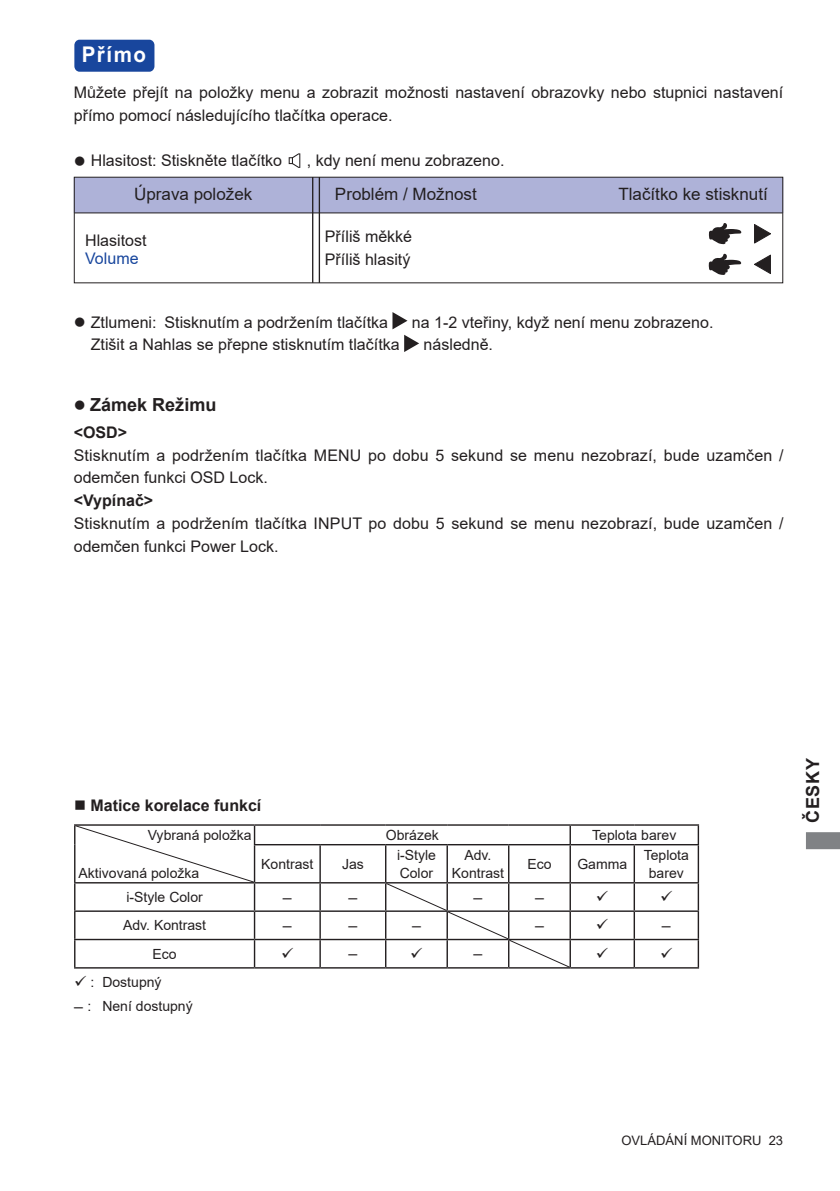
<style>
.page{position:relative;width:840px;height:1191px;background:#fff}
.page>*{position:absolute;margin:0;border:0;box-sizing:border-box;transform-origin:0 0}
.t1{font:700 21.6px "Arial";letter-spacing:.075em;color:#fff;scale:.95 1}
.t2{font:700 18px "Arial";color:#231f20}
.t3{font:17px "Arial";color:#231f20}
.t4{font:16px/22.6px "Arial";color:#231f20}
.t5{font:700 16px "Arial";color:#231f20}
.t6{font:16px "Arial";color:#18469d}
.t7{font:14px/18.4px "Arial";color:#231f20;text-align:center}
.t8{font:13px "Arial";color:#231f20}
.s1{font-size:16px}
</style>
<div class="page">
<svg style="left:806px;top:832px;width:33px;height:17px"></svg>
<div style="left:74px;top:177px;width:708px;height:36px;background:#aeb2d8"></div>
<div style="left:74px;top:177px;width:708px;height:106px;border:1px solid #231f20"></div>
<hr style="left:74px;top:212px;width:708px;height:1px;background:#231f20">
<hr style="left:312px;top:177px;width:1px;height:106px;background:#231f20">
<hr style="left:318px;top:177px;width:2px;height:106px;background:#231f20">
<svg style="left:300px;top:153px;width:1px;height:15px"></svg>
<svg style="left:288px;top:153px;width:12px;height:15px"></svg>
<div style="left:75px;top:41px;width:78px;height:30px;background:#18469d;border-radius:4px"></div>
<div style="left:74px;top:40px;width:80px;height:32px;border:2px solid #18469d;border-radius:4px"></div>
<hr style="left:74px;top:824px;width:180px;height:1px;background:#231f20">
<hr style="left:254px;top:824px;width:66px;height:1px;background:#231f20">
<hr style="left:320px;top:824px;width:65px;height:1px;background:#231f20">
<hr style="left:385px;top:824px;width:62px;height:1px;background:#231f20">
<hr style="left:447px;top:824px;width:61px;height:1px;background:#231f20">
<hr style="left:508px;top:824px;width:62px;height:1px;background:#231f20">
<hr style="left:570px;top:824px;width:64px;height:1px;background:#231f20">
<svg style="left:569px;top:825px;width:1px;height:19px"></svg>
<hr style="left:634px;top:824px;width:64px;height:1px;background:#231f20">
<svg style="left:697px;top:825px;width:1px;height:19px"></svg>
<hr style="left:254px;top:844px;width:66px;height:1px;background:#231f20">
<hr style="left:320px;top:844px;width:65px;height:1px;background:#231f20">
<hr style="left:319px;top:845px;width:1px;height:37px;background:#231f20">
<hr style="left:385px;top:844px;width:62px;height:1px;background:#231f20">
<hr style="left:385px;top:845px;width:1px;height:37px;background:#231f20">
<hr style="left:447px;top:844px;width:61px;height:1px;background:#231f20">
<hr style="left:446px;top:845px;width:1px;height:37px;background:#231f20">
<hr style="left:508px;top:844px;width:62px;height:1px;background:#231f20">
<hr style="left:507px;top:845px;width:2px;height:37px;background:#231f20">
<hr style="left:570px;top:844px;width:64px;height:1px;background:#231f20">
<hr style="left:569px;top:845px;width:1px;height:37px;background:#231f20">
<hr style="left:634px;top:844px;width:64px;height:1px;background:#231f20">
<hr style="left:633px;top:845px;width:1px;height:37px;background:#231f20">
<hr style="left:697px;top:845px;width:1px;height:37px;background:#231f20">
<hr style="left:254px;top:882px;width:66px;height:1px;background:#231f20">
<hr style="left:320px;top:882px;width:65px;height:1px;background:#231f20">
<hr style="left:385px;top:882px;width:62px;height:1px;background:#231f20">
<hr style="left:447px;top:882px;width:61px;height:1px;background:#231f20">
<hr style="left:508px;top:882px;width:62px;height:1px;background:#231f20">
<hr style="left:570px;top:882px;width:64px;height:1px;background:#231f20">
<hr style="left:634px;top:882px;width:64px;height:1px;background:#231f20">
<hr style="left:254px;top:910px;width:66px;height:2px;background:#231f20">
<hr style="left:320px;top:910px;width:65px;height:2px;background:#231f20">
<hr style="left:570px;top:910px;width:64px;height:2px;background:#231f20">
<hr style="left:634px;top:910px;width:64px;height:2px;background:#231f20">
<hr style="left:254px;top:938px;width:66px;height:2px;background:#231f20">
<hr style="left:320px;top:938px;width:65px;height:2px;background:#231f20">
<svg style="left:319px;top:883px;width:1px;height:84px"></svg>
<hr style="left:570px;top:938px;width:64px;height:2px;background:#231f20">
<hr style="left:634px;top:938px;width:64px;height:2px;background:#231f20">
<svg style="left:633px;top:883px;width:1px;height:84px"></svg>
<svg style="left:697px;top:883px;width:1px;height:84px"></svg>
<hr style="left:74px;top:967px;width:180px;height:1px;background:#231f20">
<hr style="left:254px;top:967px;width:66px;height:1px;background:#231f20">
<hr style="left:320px;top:967px;width:65px;height:1px;background:#231f20">
<hr style="left:385px;top:967px;width:62px;height:1px;background:#231f20">
<hr style="left:447px;top:967px;width:61px;height:1px;background:#231f20">
<hr style="left:508px;top:967px;width:62px;height:1px;background:#231f20">
<hr style="left:570px;top:967px;width:64px;height:1px;background:#231f20">
<hr style="left:634px;top:967px;width:64px;height:1px;background:#231f20">
<svg style="left:74px;top:825px;width:181px;height:142px"></svg>
<svg style="left:708px;top:223px;width:33px;height:21px"></svg>
<svg style="left:754px;top:255px;width:16px;height:19px"></svg>
<svg style="left:754px;top:224px;width:16px;height:19px"></svg>
<svg style="left:708px;top:253px;width:33px;height:22px"></svg>
<svg style="left:392px;top:312px;width:15px;height:17px"></svg>
<svg style="left:404px;top:335px;width:15px;height:17px"></svg>
<svg style="left:385px;top:883px;width:185px;height:84px"></svg>
<h1 class="t1" style="left:82px;top:40px;width:69px">Přímo</h1>
<p class="t4" style="left:74px;top:81px;width:710px">Můžete přejít na položky menu a zobrazit možnosti nastavení obrazovky nebo stupnici nastavení přímo pomocí následujícího tlačítka operace.</p>
<p class="t4" style="left:74px;top:149px;width:210px">● Hlasitost: Stiskněte tlačítko</p>
<p class="t4" style="left:306px;top:149px;width:199px">, kdy není menu zobrazeno.</p>
<p class="t3" style="left:134px;top:182px;width:120px">Úprava položek</p>
<p class="t3" style="left:335px;top:182px;width:143px">Problém / Možnost</p>
<p class="t3" style="left:618px;top:182px;width:151px">Tlačítko ke stisknutí</p>
<p class="t4" style="left:85px;top:229px;width:63px">Hlasitost</p>
<p class="t6" style="left:85px;top:247px;width:55px">Volume</p>
<p class="t4" style="left:325px;top:225px;width:89px">Příliš měkké<br>Příliš hlasitý</p>
<p class="t4" style="left:74px;top:311px;width:315px">● Ztlumeni: Stisknutím a podržením tlačítka</p>
<p class="t4" style="left:412px;top:311px;width:303px">na 1-2 vteřiny, když není menu zobrazeno.</p>
<p class="t4" style="left:91px;top:333px;width:310px">Ztišit a Nahlas se přepne stisknutím tlačítka</p>
<p class="t4" style="left:423px;top:333px;width:71px">následně.</p>
<p class="t2" style="left:74px;top:392px;width:144px">● Zámek Režimu</p>
<p class="t5" style="left:74px;top:421px;width:55px">&lt;OSD&gt;</p>
<p class="t4" style="left:74px;top:444px;width:710px">Stisknutím a podržením tlačítka MENU po dobu 5 sekund se menu nezobrazí, bude uzamčen / odemčen funkci OSD Lock.</p>
<p class="t5" style="left:74px;top:489px;width:81px">&lt;Vypínač&gt;</p>
<p class="t4" style="left:74px;top:512px;width:710px">Stisknutím a podržením tlačítka INPUT po dobu 5 sekund se menu nezobrazí, bude uzamčen / odemčen funkci Power Lock.</p>
<p class="t5" style="left:74px;top:794px;width:189px">■ Matice korelace funkcí</p>
<p class="t7" style="left:148px;top:826px;width:105px">Vybraná položka</p>
<p class="t7" style="left:79px;top:863px;width:122px">Aktivovaná položka</p>
<p class="t7" style="left:385px;top:825px;width:54px">Obrázek</p>
<p class="t7" style="left:592px;top:825px;width:86px">Teplota barev</p>
<p class="t7" style="left:261px;top:854px;width:54px">Kontrast</p>
<p class="t7" style="left:342px;top:854px;width:23px">Jas</p>
<p class="t7" style="left:397px;top:845px;width:40px;text-align:left">i-Style<br>Color</p>
<p class="t7" style="left:451px;top:845px;width:54px">Adv.<br>Kontrast</p>
<p class="t7" style="left:527px;top:854px;width:26px">Eco</p>
<p class="t7" style="left:577px;top:854px;width:51px">Gamma</p>
<p class="t7" style="left:643px;top:845px;width:47px">Teplota barev</p>
<p class="t7" style="left:126px;top:887px;width:78px">i-Style Color</p>
<p class="t4" style="left:283px;top:885px;width:10px">–</p>
<p class="t4" style="left:348px;top:885px;width:10px">–</p>
<p class="t4" style="left:473px;top:885px;width:10px">–</p>
<p class="t4" style="left:534px;top:885px;width:10px">–</p>
<p class="t7" style="left:123px;top:916px;width:85px">Adv. Kontrast</p>
<p class="t4" style="left:283px;top:914px;width:10px">–</p>
<p class="t4" style="left:348px;top:914px;width:10px">–</p>
<p class="t4" style="left:412px;top:914px;width:10px">–</p>
<p class="t4" style="left:534px;top:914px;width:10px">–</p>
<p class="t4" style="left:661px;top:914px;width:10px">–</p>
<p class="t7" style="left:152px;top:944px;width:26px">Eco</p>
<p class="t4" style="left:348px;top:942px;width:10px">–</p>
<p class="t4" style="left:473px;top:942px;width:10px">–</p>
<p class="t7" style="left:74px;top:973px;width:89px">✓ : Dostupný</p>
<p class="t7" style="left:74px;top:997px;width:120px"><span class="s1">–</span> : Není dostupný</p>
<p class="t2" style="left:799px;top:822px;width:66px;rotate:-90deg">ČESKY</p>
<p class="t8" style="left:621px;top:1131px;width:163px">OVLÁDÁNÍ MONITORU 23</p>
</div>
